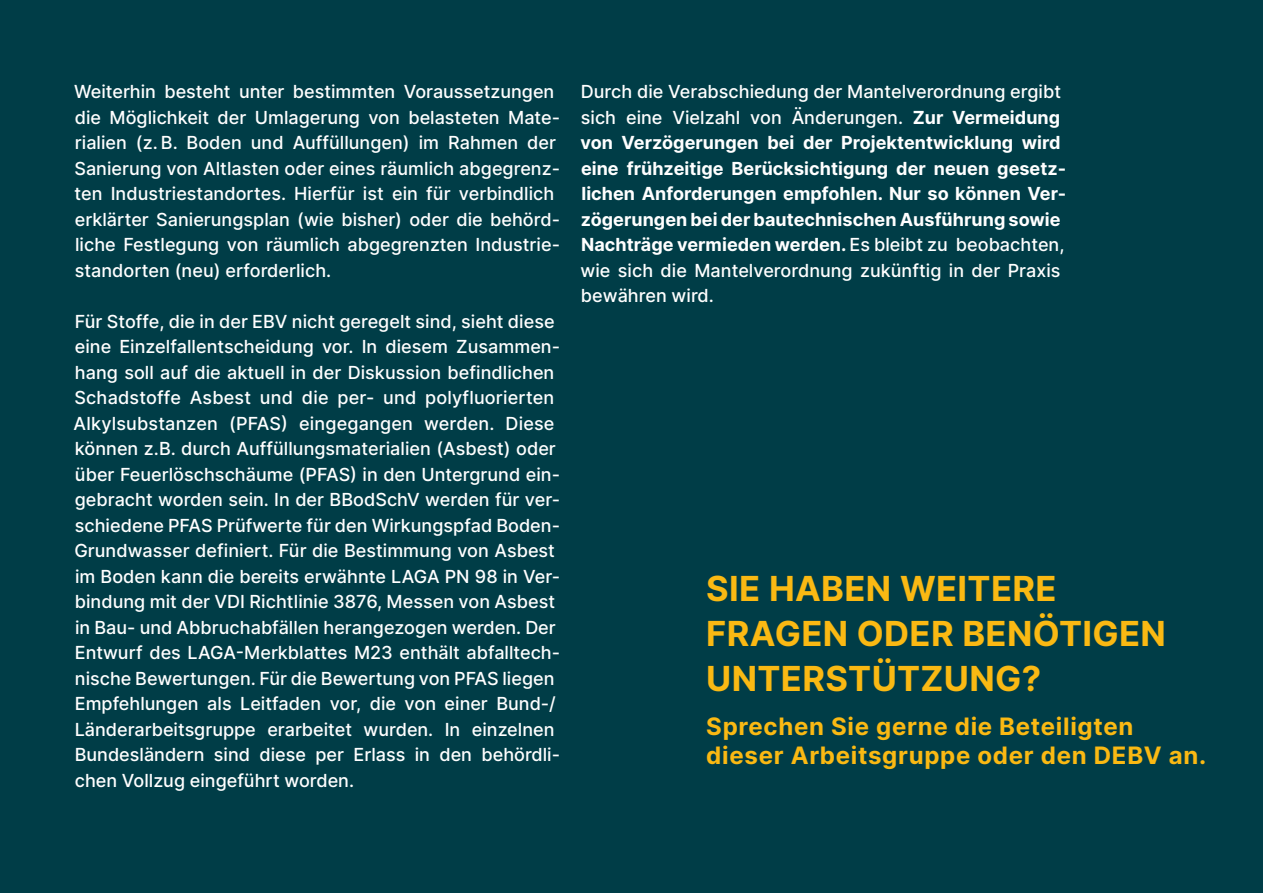
<style>
.page{position:relative;width:1263px;height:893px;background:#003d47}
.page>*{position:absolute;margin:0;border:0;box-sizing:border-box;transform-origin:0 0}
.t1{font:700 34.5px/45px "Inter";letter-spacing:.01em;color:#fab913}
.t2{font:700 24px/28.8px "Inter";letter-spacing:.03em;color:#fab913}
.t3{font:500 18px/25.5px "Inter";color:#fff}
.t4{font:700 18px/25.5px "Inter";color:#fff}
.s1{font-weight:500}
</style>
<div class="page">
<p class="t3" style="left:74px;top:79px;width:487px">Weiterhin besteht unter bestimmten Voraussetzungen die Möglichkeit der Umlagerung von belasteten Mate&shy;rialien (z. B. Boden und Auffüllungen) im Rahmen der Sanierung von Altlasten oder eines räumlich abgegrenz&shy;ten Industriestandortes. Hierfür ist ein für verbindlich erklärter Sanierungsplan (wie bisher) oder die behörd&shy;liche Festlegung von räumlich abgegrenzten Industrie&shy;standorten (neu) erforderlich.</p>
<p class="t3" style="left:74px;top:308px;width:488px">Für Stoffe, die in der EBV nicht geregelt sind, sieht diese eine Einzelfallentscheidung vor. In diesem Zusammen&shy;hang soll auf die aktuell in der Diskussion befindlichen Schadstoffe Asbest und die per- und polyfluorierten Alkylsubstanzen (PFAS) eingegangen werden. Diese können z.B. durch Auffüllungsmaterialien (Asbest) oder über Feuerlöschschäume (PFAS) in den Untergrund ein&shy;gebracht worden sein. In der BBodSchV werden für ver&shy;schiedene PFAS Prüfwerte für den Wirkungspfad Boden-Grundwasser definiert. Für die Bestimmung von Asbest im Boden kann die bereits erwähnte LAGA PN 98 in Ver&shy;bindung mit der VDI Richtlinie 3876, Messen von Asbest in Bau- und Abbruchabfällen herangezogen werden. Der Entwurf des LAGA-Merkblattes M23 enthält abfalltech&shy;nische Bewertungen. Für die Bewertung von PFAS liegen Empfehlungen als Leitfaden vor, die von einer Bund-/ Länderarbeitsgruppe erarbeitet wurden. In einzelnen Bundesländern sind diese per Erlass in den behördli&shy;chen Vollzug eingeführt worden.</p>
<p class="t4" style="left:580px;top:79px;width:487px"><span class="s1">Durch die Verabschiedung der Mantelverordnung ergibt sich eine Vielzahl von Änderungen.</span> Zur Vermeidung von Verzögerungen bei der Projektentwicklung wird eine frühzeitige Berücksichtigung der neuen gesetz&shy;lichen Anforderungen empfohlen. Nur so können Ver&shy;zögerungen bei der bautechnischen Ausführung sowie Nachträge vermieden werden. <span class="s1">Es bleibt zu beobachten, wie sich die Mantelverordnung zukünftig in der Praxis bewähren wird.</span></p>
<h1 class="t1" style="left:706px;top:565px;width:461px">SIE HABEN WEITERE<br>FRAGEN ODER BENÖTIGEN<br>UNTERSTÜTZUNG?</h1>
<h2 class="t2" style="left:706px;top:712px;width:502px">Sprechen Sie gerne die Beteiligten dieser Arbeitsgruppe oder den DEBV an.</h2>
</div>
